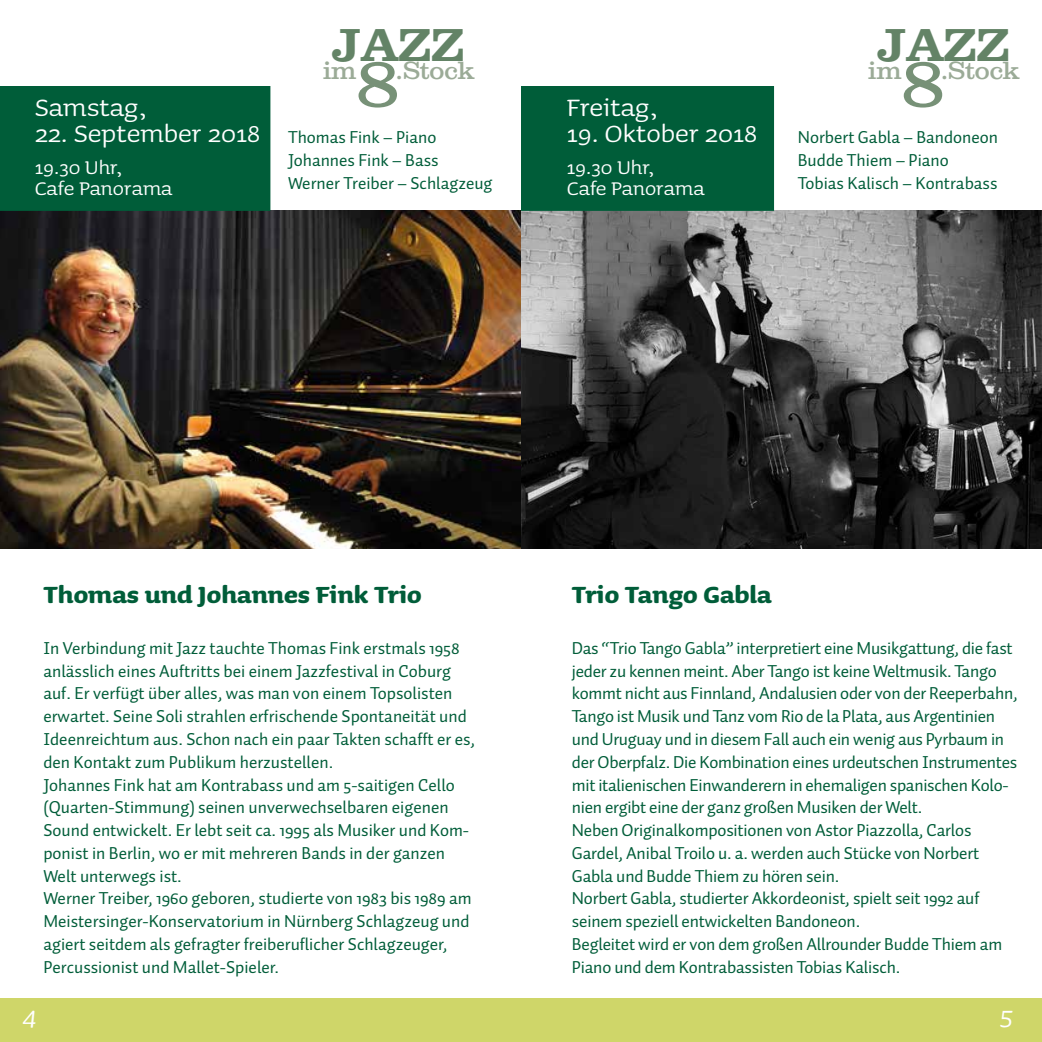
<style>
.page{position:relative;width:1042px;height:1042px;background:#fff}
.page>*{position:absolute;margin:0;border:0;box-sizing:border-box;transform-origin:0 0}
.t1{font:64.05px "Clarendon Serial";color:#779177}
.t2{font:700 44.27px "Clarendon Serial";letter-spacing:.02em;color:#638366}
.t3{font:italic 33.25px "Sauna Pro";color:#fff}
.t4{font:31.5px "Sauna Pro";color:#fff}
.t5{font:700 29.75px "Sauna Pro";color:#005d39}
.t6{font:24.5px/21px "Sauna Pro";color:#fff}
.t7{font:23.97px "Clarendon Serial";color:#9bab97}
.t8{font:17.5px/22.8px "Auto Pro";color:#005d39}
</style>
<div class="page">
<div style="left:0;top:998px;width:521px;height:44px;background:#cfd669"></div>
<div style="left:521px;top:998px;width:521px;height:44px;background:#cfd669"></div>
<img style="left:0;top:211px;width:1042px;height:338px">
<div style="left:0;top:86px;width:270px;height:125px;background:#005d39"></div>
<div style="left:521px;top:86px;width:253px;height:125px;background:#005d39;border:2px solid #005d39"></div>
<h3 class="t4" style="left:35px;top:91px;width:113px">Samstag,</h3>
<h3 class="t4" style="left:35px;top:117px;width:227px">22. September 2018</h3>
<h3 class="t6" style="left:35px;top:157px;width:139px">19.30 Uhr,<br>Cafe Panorama</h3>
<h2 class="t2" style="left:333px;top:16px;width:132px">JAZZ</h2>
<h3 class="t7" style="left:323px;top:55px;width:35px">im</h3>
<h1 class="t1" style="left:357px;top:43px;width:44px">8</h1>
<h3 class="t7" style="left:396px;top:55px;width:79px">. Stock</h3>
<p class="t8" style="left:288px;top:125px;width:206px">Thomas Fink – Piano<br>Johannes Fink – Bass<br>Werner Treiber – Schlagzeug</p>
<h3 class="t4" style="left:567px;top:91px;width:92px">Freitag,</h3>
<h3 class="t4" style="left:567px;top:117px;width:192px">19. Oktober 2018</h3>
<h3 class="t6" style="left:567px;top:157px;width:139px">19.30 Uhr,<br>Cafe Panorama</h3>
<h2 class="t2" style="left:878px;top:16px;width:132px">JAZZ</h2>
<h3 class="t7" style="left:868px;top:55px;width:35px">im</h3>
<h1 class="t1" style="left:902px;top:43px;width:44px">8</h1>
<h3 class="t7" style="left:941px;top:55px;width:79px">. Stock</h3>
<p class="t8" style="left:798px;top:125px;width:202px">Norbert Gabla – Bandoneon<br>Budde Thiem – Piano<br>Tobias Kalisch – Kontrabass</p>
<h3 class="t5" style="left:43px;top:577px;width:380px">Thomas und Johannes Fink Trio</h3>
<p class="t8" style="left:43px;top:636px;width:433px">In Verbindung mit Jazz tauchte Thomas Fink erstmals 1958 anlässlich eines Auftritts bei einem Jazzfestival in Coburg auf. Er verfügt über alles, was man von einem Topsolisten erwartet. Seine Soli strahlen erfrischende Spontaneität und Ideenreichtum aus. Schon nach ein paar Takten schafft er es, den Kontakt zum Publikum herzustellen.<br>Johannes Fink hat am Kontrabass und am 5-saitigen Cello (Quarten-Stimmung) seinen unverwechselbaren eigenen Sound entwickelt. Er lebt seit ca. 1995 als Musiker und Kom&shy;ponist in Berlin, wo er mit mehreren Bands in der ganzen Welt unterwegs ist.<br>Werner Treiber, 1960 geboren, studierte von 1983 bis 1989 am Meistersinger-Konservatorium in Nürnberg Schlagzeug und agiert seitdem als gefragter freiberuflicher Schlagzeuger, Percussionist und Mallet-Spieler.</p>
<h3 class="t5" style="left:572px;top:577px;width:201px">Trio Tango Gabla</h3>
<p class="t8" style="left:572px;top:636px;width:447px">Das “Trio Tango Gabla” interpretiert eine Musikgattung, die fast jeder zu kennen meint. Aber Tango ist keine Weltmusik. Tango kommt nicht aus Finnland, Andalusien oder von der Reeperbahn, Tango ist Musik und Tanz vom Rio de la Plata, aus Argentinien und Uruguay und in diesem Fall auch ein wenig aus Pyrbaum in der Oberpfalz. Die Kombination eines urdeutschen Instrumentes mit italienischen Einwanderern in ehemaligen spanischen Kolo&shy;nien ergibt eine der ganz großen Musiken der Welt.<br>Neben Originalkompositionen von Astor Piazzolla, Carlos Gardel, Anibal Troilo u. a. werden auch Stücke von Norbert Gabla und Budde Thiem zu hören sein.<br>Norbert Gabla, studierter Akkordeonist, spielt seit 1992 auf seinem speziell entwickelten Bandoneon.<br>Begleitet wird er von dem großen Allrounder Budde Thiem am Piano und dem Kontrabassisten Tobias Kalisch.</p>
<h3 class="t3" style="left:23px;top:997px;width:15px">4</h3>
<h3 class="t3" style="left:1000px;top:997px;width:14px">5</h3>
</div>
